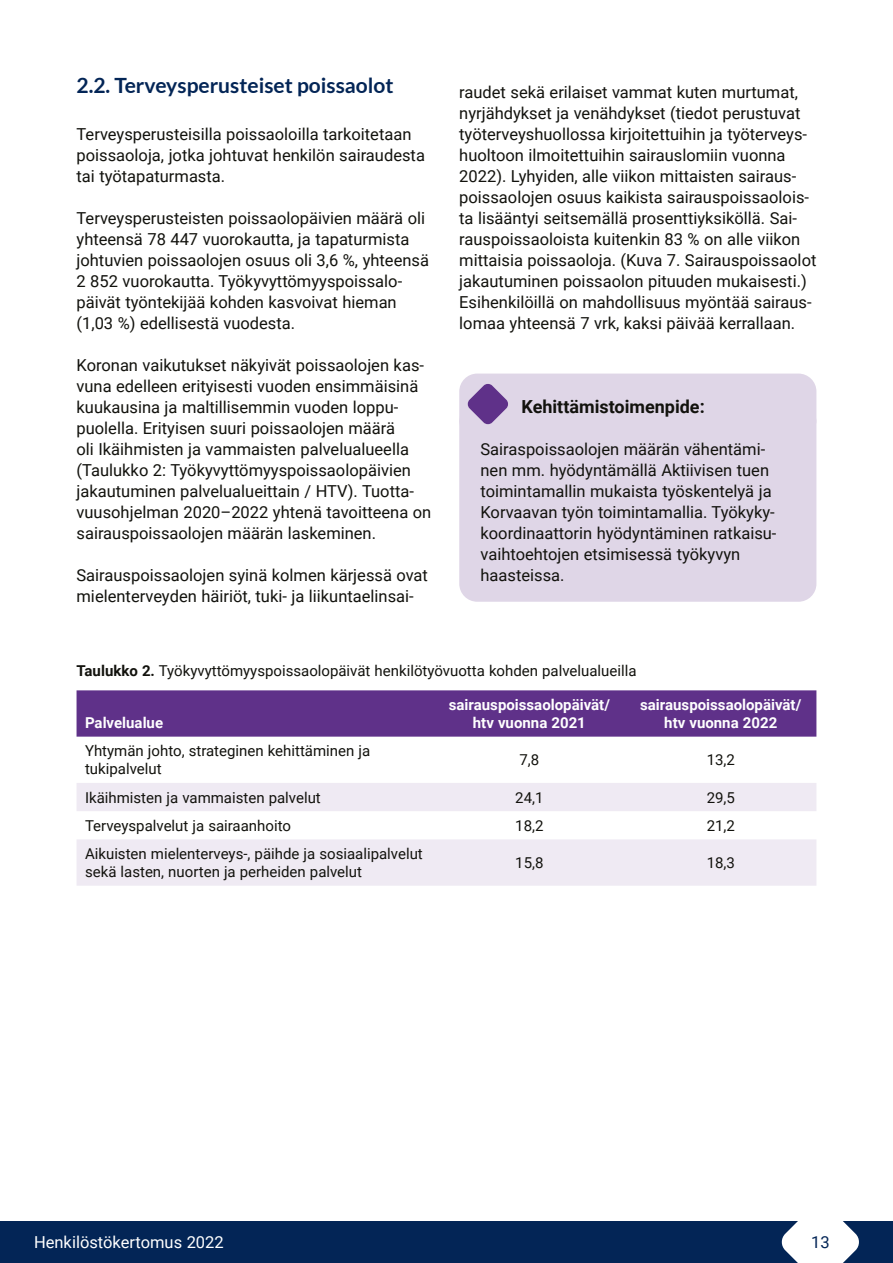
<style>
.page{position:relative;width:893px;height:1263px;background:#fff}
.page>*{position:absolute;margin:0;border:0;box-sizing:border-box;transform-origin:0 0}
.Otsikko_1_1_H3{font:700 21px "Lato";color:#032556}
.Kehittämiskohde-otsi{font:700 18px "Roboto";color:#12120d}
.Leipäteksti{font:16.5px/21px "Roboto";color:#12120d}
.Kehittämiskohde-leip{font:16.5px/21px "Roboto";color:#12120d}
.t1{font:16.5px "Roboto";color:#fff}
.t2{font:16.5px "Roboto";color:#032556}
.Kuvateksti{font:15px/18px "Roboto";color:#12120d}
.Taulukko__otsikkoriv{font:700 15px/18px "Roboto";color:#fff;text-align:center}
.s1{font-weight:700}
</style>
<div class="page">
<div style="left:0;top:1221px;width:893px;height:42px;background:#032556"></div>
<svg style="left:781px;top:1221px;width:78px;height:42px"></svg>
<div style="left:459px;top:374px;width:357px;height:64px;background:#dfd6e7;border-radius:18px"></div>
<div style="left:459px;top:404px;width:357px;height:198px;background:#dfd6e7;border-radius:18px"></div>
<svg style="left:467px;top:384px;width:41px;height:41px"></svg>
<div style="left:77px;top:690px;width:739px;height:47px;background:#5f3189"></div>
<svg style="left:77px;top:783px;width:739px;height:103px;fill:#efeaf3"></svg>
<h3 class="Otsikko_1_1_H3" style="left:77px;top:74px;width:318px">2.2. Terveysperusteiset poissaolot</h3>
<p class="Leipäteksti" style="left:77px;top:123px;width:350px">Terveysperusteisilla poissaoloilla tarkoitetaan poissaoloja, jotka johtuvat henkilön sairaudesta tai työtapaturmasta.</p>
<p class="Leipäteksti" style="left:77px;top:207px;width:354px">Terveysperusteisten poissaolopäivien määrä oli yhteensä 78 447 vuorokautta, ja tapaturmista johtuvien poissaolojen osuus oli 3,6 %, yhteensä 2 852 vuorokautta. Työkyvyttömyyspoissalo&shy;päivät työntekijää kohden kasvoivat hieman (1,03 %) edellisestä vuodesta.</p>
<p class="Leipäteksti" style="left:77px;top:354px;width:356px">Koronan vaikutukset näkyivät poissaolojen kas&shy;vuna edelleen erityisesti vuoden ensimmäisinä kuukausina ja maltillisemmin vuoden loppu&shy;puolella. Erityisen suuri poissaolojen määrä<br>oli Ikäihmisten ja vammaisten palvelualueella (Taulukko 2: Työkyvyttömyyspoissaolopäivien jakautuminen palvelualueittain / HTV). Tuotta&shy;vuusohjelman 2020–2022 yhtenä tavoitteena on sairauspoissaolojen määrän laskeminen.</p>
<p class="Leipäteksti" style="left:77px;top:564px;width:353px">Sairauspoissaolojen syinä kolmen kärjessä ovat mielenterveyden häiriöt, tuki- ja liikuntaelinsai-</p>
<p class="Leipäteksti" style="left:459px;top:81px;width:359px">raudet sekä erilaiset vammat kuten murtumat, nyrjähdykset ja venähdykset (tiedot perustuvat työterveyshuollossa kirjoitettuihin ja työterveys&shy;huoltoon ilmoitettuihin sairauslomiin vuonna 2022). Lyhyiden, alle viikon mittaisten sairaus&shy;poissaolojen osuus kaikista sairauspoissaolois&shy;ta lisääntyi seitsemällä prosenttiyksiköllä. Sai&shy;rauspoissaoloista kuitenkin 83 % on alle viikon mittaisia poissaoloja. (Kuva 7. Sairauspoissaolot jakautuminen poissaolon pituuden mukaisesti.)<br>Esihenkilöillä on mahdollisuus myöntää sairaus&shy;lomaa yhteensä 7 vrk, kaksi päivää kerrallaan.</p>
<p class="Kehittämiskohde-otsi" style="left:521px;top:394px;width:185px">Kehittämistoimenpide:</p>
<p class="Kehittämiskohde-leip" style="left:480px;top:438px;width:297px">Sairaspoissaolojen määrän vähentämi&shy;nen mm. hyödyntämällä Aktiivisen tuen toimintamallin mukaista työskentelyä ja Korvaavan työn toimintamallia. Työkyky&shy;koordinaattorin hyödyntäminen ratkaisu&shy;vaihtoehtojen etsimisessä työkyvyn haasteissa.</p>
<p class="Kuvateksti" style="left:77px;top:661px;width:561px"><span class="s1">Taulukko 2.</span> Työkyvyttömyyspoissaolopäivät henkilötyövuotta kohden palvelualueilla</p>
<p class="Taulukko__otsikkoriv" style="left:85px;top:713px;width:80px">Palvelualue</p>
<p class="Taulukko__otsikkoriv" style="left:449px;top:695px;width:163px">sairauspoissaolopäivät/ htv vuonna 2021</p>
<p class="Taulukko__otsikkoriv" style="left:640px;top:695px;width:163px">sairauspoissaolopäivät/ htv vuonna 2022</p>
<p class="Kuvateksti" style="left:85px;top:741px;width:287px">Yhtymän johto, strateginen kehittäminen ja tukipalvelut</p>
<p class="Kuvateksti" style="left:519px;top:750px;width:21px">7,8</p>
<p class="Kuvateksti" style="left:707px;top:750px;width:30px">13,2</p>
<p class="Kuvateksti" style="left:85px;top:788px;width:237px">Ikäihmisten ja vammaisten palvelut</p>
<p class="Kuvateksti" style="left:515px;top:788px;width:30px">24,1</p>
<p class="Kuvateksti" style="left:707px;top:788px;width:30px">29,5</p>
<p class="Kuvateksti" style="left:85px;top:816px;width:207px">Terveyspalvelut ja sairaanhoito</p>
<p class="Kuvateksti" style="left:515px;top:816px;width:30px">18,2</p>
<p class="Kuvateksti" style="left:707px;top:816px;width:30px">21,2</p>
<p class="Kuvateksti" style="left:85px;top:844px;width:339px">Aikuisten mielenterveys-, päihde ja sosiaalipalvelut sekä lasten, nuorten ja perheiden palvelut</p>
<p class="Kuvateksti" style="left:515px;top:853px;width:30px">15,8</p>
<p class="Kuvateksti" style="left:707px;top:853px;width:30px">18,3</p>
<p class="t1" style="left:34px;top:1231px;width:191px">Henkilöstökertomus 2022</p>
<p class="t2" style="left:811px;top:1231px;width:20px">13</p>
</div>
